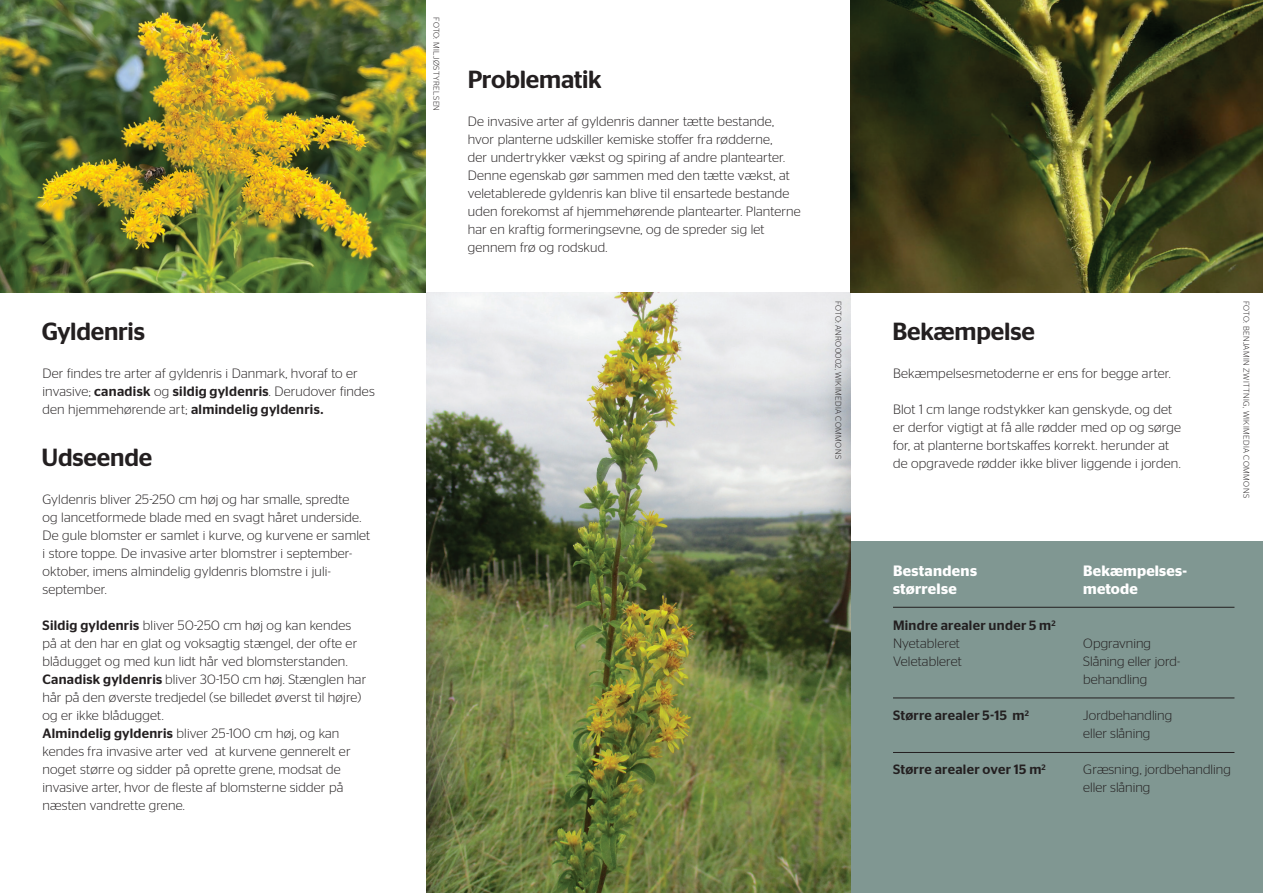
<style>
.page{position:relative;width:1263px;height:893px;background:#fff}
.page>*{position:absolute;margin:0;border:0;box-sizing:border-box;transform-origin:0 0}
.Rubrik_-_3-fold{font:500 24.75px "Stag Sans";letter-spacing:-.01em;color:#231f20}
.Rubrik{font:500 24.75px "Stag Sans";letter-spacing:-.005em;color:#231f20}
.Mellemrubrik_GRØN{font:600 15px/18px "Stag Sans";letter-spacing:.015em;color:#fff}
.MINK_Brød_9_5_12_5{font:300 13.5px/18px "Stag Sans";letter-spacing:.015em;color:#231f20}
.Mellemrubrik_GRØN-2{font:300 13.5px/18px "Stag Sans";color:#231f20}
.Mellemrubrik_GRØN-3{font:500 13.5px "Stag Sans";letter-spacing:.02em;color:#231f20}
.MINK_Brød_9_5_12_5-2{font:300 8.25px "Stag Sans";letter-spacing:.04em;color:#231f20}
.s1{font-weight:500}
</style>
<div class="page">
<div style="left:827px;top:541px;width:436px;height:352px;background:#809792"></div>
<img style="left:425px;top:292px;width:425px;height:601px">
<img style="left:850px;top:0;width:413px;height:292px">
<img style="left:0;top:0;width:425px;height:292px">
<hr style="left:893px;top:607px;width:341px;height:1px;background:#231f20">
<hr style="left:893px;top:698px;width:341px;height:1px;background:#231f20">
<hr style="left:893px;top:752px;width:341px;height:1px;background:#231f20">
<p class="Rubrik_-_3-fold" style="left:42px;top:317px;width:105px">Gyldenris</p>
<p class="MINK_Brød_9_5_12_5" style="left:43px;top:364px;width:334px">Der findes tre arter af gyldenris i Danmark, hvoraf to er invasive; <span class="s1">canadisk</span> og <span class="s1">sildig gyldenris</span>. Derudover findes den hjemmehørende art; <span class="s1">almindelig gyldenris.</span></p>
<p class="Rubrik_-_3-fold" style="left:42px;top:443px;width:112px">Udseende</p>
<p class="MINK_Brød_9_5_12_5" style="left:43px;top:490px;width:329px">Gyldenris bliver 25-250 cm høj og har smalle, spredte<br>og lancetformede blade med en svagt håret underside.<br>De gule blomster er samlet i kurve, og kurvene er samlet i store toppe. De invasive arter blomstrer i september&shy;oktober, imens almindelig gyldenris blomstre i juli&shy;september.</p>
<p class="MINK_Brød_9_5_12_5" style="left:43px;top:616px;width:316px"><span class="s1">Sildig gyldenris</span> bliver 50-250 cm høj og kan kendes på at den har en glat og voksagtig stængel, der ofte er blådugget og med kun lidt hår ved blomsterstanden.</p>
<p class="MINK_Brød_9_5_12_5" style="left:43px;top:670px;width:325px"><span class="s1">Canadisk gyldenris</span> bliver 30-150 cm høj. Stænglen har hår på den øverste tredjedel (se billedet øverst til højre) og er ikke blådugget.</p>
<p class="MINK_Brød_9_5_12_5" style="left:43px;top:724px;width:310px"><span class="s1">Almindelig gyldenris</span> bliver 25-100 cm høj, og kan kendes fra invasive arter ved at kurvene gennerelt er noget større og sidder på oprette grene, modsat de invasive arter, hvor de fleste af blomsterne sidder på næsten vandrette grene.</p>
<p class="MINK_Brød_9_5_12_5-2" style="left:441px;top:17px;width:95px;rotate:90deg">FOTO: MILJØSTYRELSEN</p>
<p class="Rubrik_-_3-fold" style="left:468px;top:65px;width:136px">Problematik</p>
<p class="MINK_Brød_9_5_12_5" style="left:468px;top:112px;width:334px">De invasive arter af gyldenris danner tætte bestande, hvor planterne udskiller kemiske stoffer fra rødderne,<br>der undertrykker vækst og spiring af andre plantearter.<br>Denne egenskab gør sammen med den tætte vækst, at veletablerede gyldenris kan blive til ensartede bestande uden forekomst af hjemmehørende plantearter. Planterne har en kraftig formeringsevne, og de spreder sig let gennem frø og rodskud.</p>
<p class="MINK_Brød_9_5_12_5-2" style="left:843px;top:301px;width:159px;rotate:90deg">FOTO: ANRO0002, WIKIMEDIA COMMONS</p>
<p class="MINK_Brød_9_5_12_5-2" style="left:1251px;top:301px;width:198px;rotate:90deg">FOTO: BENJAMIN ZWITTNIG, WIKIMEDIA COMMONS</p>
<p class="Rubrik" style="left:892px;top:317px;width:144px">Bekæmpelse</p>
<p class="MINK_Brød_9_5_12_5" style="left:893px;top:364px;width:279px">Bekæmpelsesmetoderne er ens for begge arter.</p>
<p class="MINK_Brød_9_5_12_5" style="left:893px;top:400px;width:289px">Blot 1 cm lange rodstykker kan genskyde, og det er derfor vigtigt at få alle rødder med op og sørge for, at planterne bortskaffes korrekt. herunder at de opgravede rødder ikke bliver liggende i jorden.</p>
<p class="Mellemrubrik_GRØN" style="left:893px;top:562px;width:86px">Bestandens størrelse</p>
<p class="Mellemrubrik_GRØN-2" style="left:893px;top:616px;width:164px"><span class="s1">Mindre arealer under 5 m</span><sup>2<br></sup>Nyetableret<br>Veletableret</p>
<p class="Mellemrubrik_GRØN-3" style="left:893px;top:708px;width:138px">Større arealer 5-15 m<sup>2</sup></p>
<p class="Mellemrubrik_GRØN-3" style="left:893px;top:762px;width:154px">Større arealer over 15 m<sup>2</sup></p>
<p class="Mellemrubrik_GRØN" style="left:1083px;top:562px;width:105px">Bekæmpelses&shy;metode</p>
<p class="Mellemrubrik_GRØN-2" style="left:1083px;top:634px;width:98px">Opgravning<br>Slåning eller jord&shy;behandling</p>
<p class="Mellemrubrik_GRØN-2" style="left:1083px;top:706px;width:90px">Jordbehandling eller slåning</p>
<p class="Mellemrubrik_GRØN-2" style="left:1083px;top:760px;width:149px">Græsning, jordbehandling eller slåning</p>
</div>
